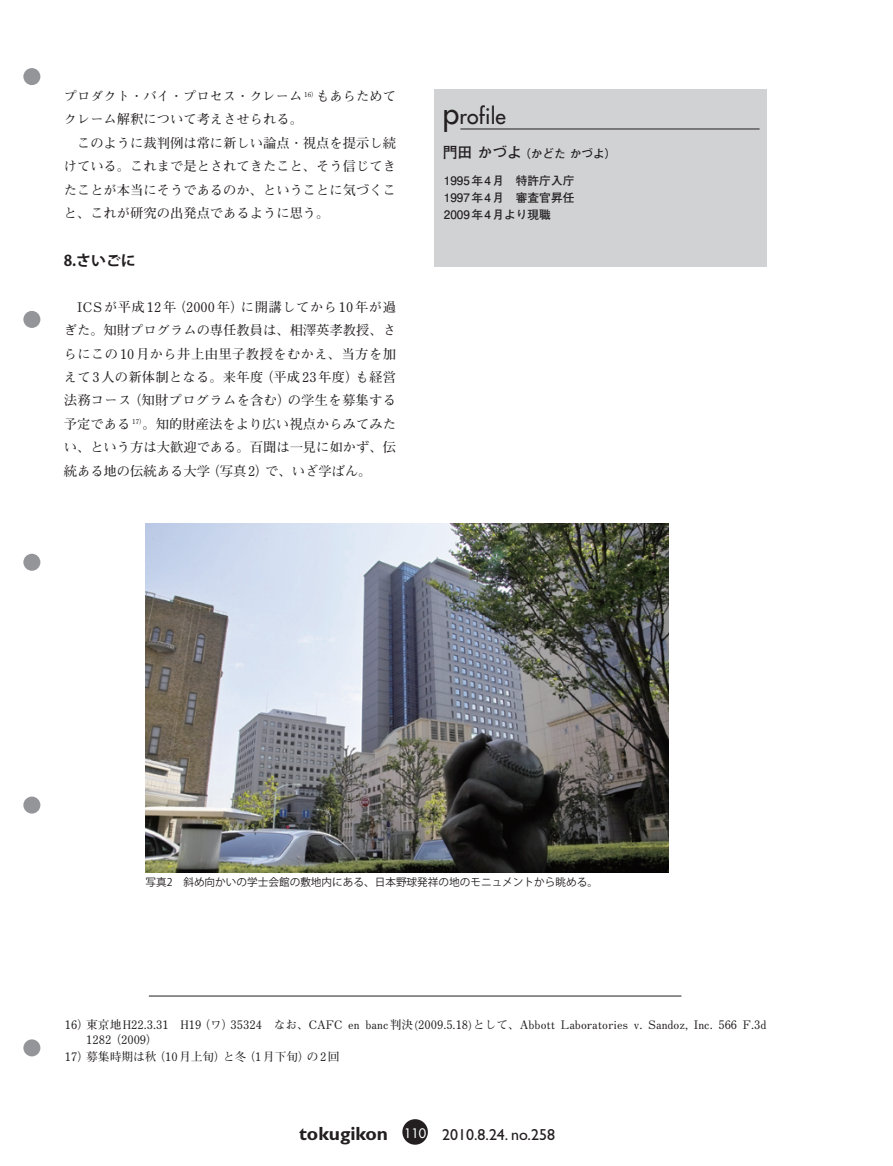
<style>
.page{position:relative;width:893px;height:1166px;background:#fff}
.page>*{position:absolute;margin:0;border:0;box-sizing:border-box;transform-origin:0 0}
.t1{font:21.3px "Futura";letter-spacing:.01em;color:#231f20}
.t2{font:15.9px "Gill Sans";color:#231f20}
.寄稿小見出し{font:700 14.85px "Koz Go Pro";color:#231f20}
.寄稿本文{font:700 13.35px/23.4px "Futo Min A101 Pro";color:#231f20;text-align:justify}
.注{font:700 11.7px/14.9px "Futo Min A101 Pro";color:#231f20}
.プロフィール名前{font:700 11.7px "Futo Go B101 Pro";color:#231f20}
.キャプション{font:10.65px "Koz Go Pro";color:#231f20}
.s1{font-size:29.7px}
.s2{font-size:14.85px}
.s3{font-weight:700;font-size:19.2px}
.s4{font-family:"Futura";font-size:12.75px;color:#fff}
</style>
<div class="page">
<div style="left:23px;top:1039px;width:17px;height:17px;background:#939598;border-radius:50%"></div>
<div style="left:23px;top:796px;width:17px;height:17px;background:#939598;border-radius:50%"></div>
<div style="left:23px;top:311px;width:17px;height:17px;background:#939598;border-radius:50%"></div>
<div style="left:23px;top:553px;width:17px;height:17px;background:#939598;border-radius:50%"></div>
<div style="left:23px;top:68px;width:17px;height:17px;background:#939598;border-radius:50%"></div>
<div style="left:402px;top:1118px;width:26px;height:26px;background:#231f20;border-radius:50%"></div>
<div style="left:434px;top:89px;width:332px;height:178px;background:#d1d2d4"></div>
<hr style="left:460px;top:128px;width:300px;height:1px;background:#231f20">
<hr style="left:149px;top:995px;width:532px;height:1px;background:#231f20">
<img style="left:146px;top:523px;width:523px;height:349px">
<p class="寄稿本文" style="left:64px;top:83px;width:334px">プロダクト・バイ・プロセス・クレーム <sup>16）</sup>もあらためてクレーム解釈について考えさせられる。</p>
<p class="寄稿本文" style="left:64px;top:129px;width:334px">　このように裁判例は常に新しい論点・視点を提示し続けている。これまで是とされてきたこと、そう信じてきたことが本当にそうであるのか、ということに気づくこと、これが研究の出発点であるように思う。</p>
<p class="寄稿小見出し" style="left:64px;top:251px;width:74px">8.さいごに</p>
<p class="寄稿本文" style="left:64px;top:293px;width:334px">　ICSが平成12年（2000年）に開講してから10年が過ぎた。知財プログラムの専任教員は、相澤英孝教授、さらにこの10月から井上由里子教授をむかえ、当方を加えて3人の新体制となる。来年度（平成23年度）も経営法務コース（知財プログラムを含む）の学生を募集する予定である <sup>17）</sup>。知的財産法をより広い視点からみてみたい、という方は大歓迎である。百聞は一見に如かず、伝統ある地の伝統ある大学（写真2）で、いざ学ばん。</p>
<p class="t1" style="left:443px;top:102px;width:65px"><span class="s1">p</span>rofile</p>
<p class="プロフィール名前" style="left:443px;top:144px;width:175px"><span class="s2">門田 かづよ</span>（かどた かづよ）</p>
<p class="プロフィール名前" style="left:444px;top:171px;width:132px">1995年4月　特許庁入庁</p>
<p class="プロフィール名前" style="left:444px;top:188px;width:132px">1997年4月　審査官昇任</p>
<p class="プロフィール名前" style="left:444px;top:205px;width:109px">2009年4月より現職</p>
<p class="キャプション" style="left:146px;top:874px;width:454px">写真2　斜め向かいの学士会館の敷地内にある、日本野球発祥の地のモニュメントから眺める。</p>
<p class="注" style="left:86px;top:1015px;width:682px;text-indent:-21px">16）東京地H22.3.31　H19（ワ）35324　なお、CAFC en banc判決(2009.5.18)として、Abbott Laboratories v. Sandoz, Inc. 566 F.3d<br>1282 （2009）</p>
<p class="注" style="left:65px;top:1047px;width:276px">17）募集時期は秋（10月上旬）と冬（1月下旬）の2回</p>
<p class="t2" style="left:299px;top:1124px;width:257px"><span class="s3">tokugikon</span> <span class="s4">110</span> 2010.8.24. no.258</p>
</div>
